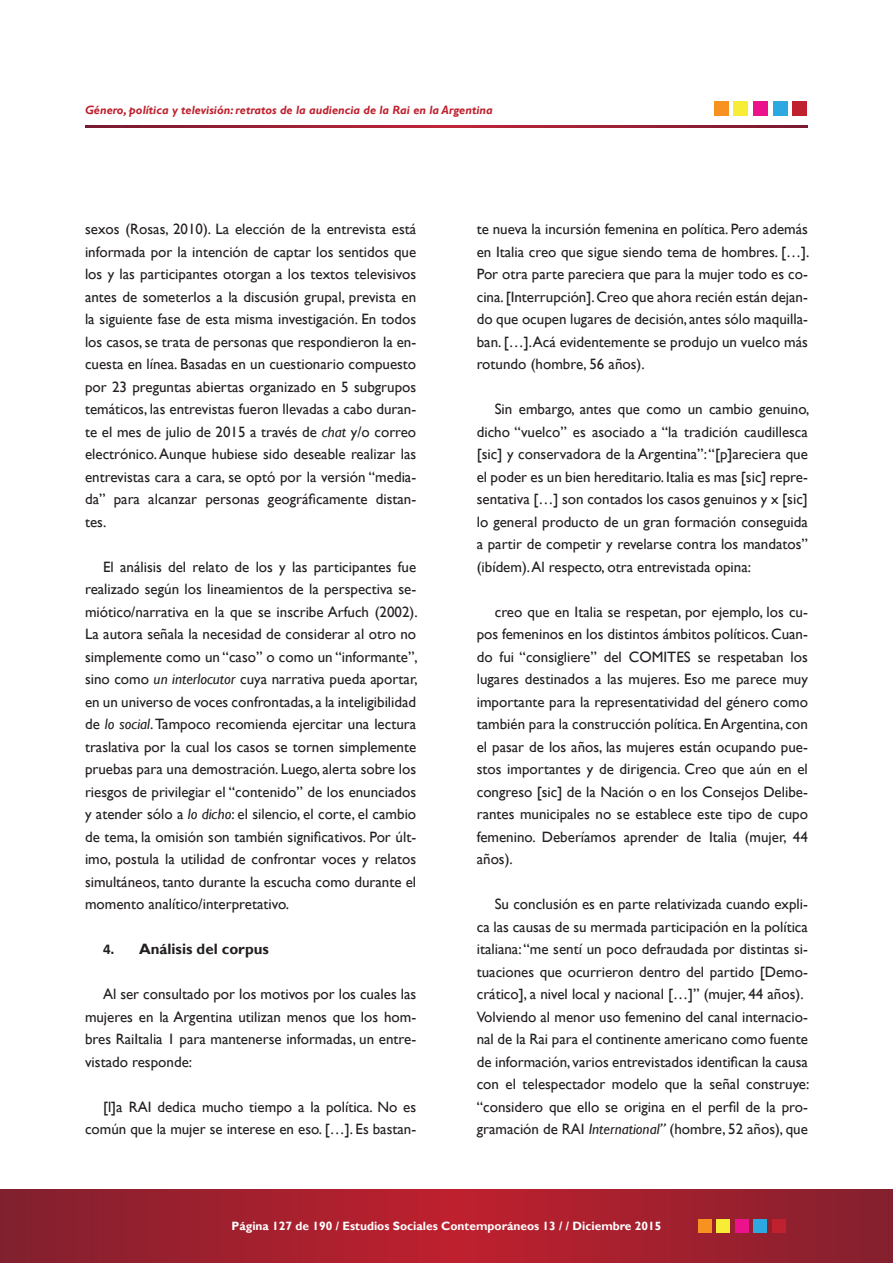
<style>
.page{position:relative;width:893px;height:1263px;background:#fff}
.page>*{position:absolute;margin:0;border:0;box-sizing:border-box;transform-origin:0 0}
.t1{font:15px/22.5px "Gill Sans";color:#231f20;text-align:justify}
.t2{font:700 15px "Gill Sans";color:#231f20}
.t3{font:italic 700 12px "Gill Sans";color:#bf212e}
.t4{font:700 12px "Gill Sans";color:#fff}
.s1{font-style:italic}
.s2{font-family:"Calibri"}
</style>
<div class="page">
<img style="left:0;top:1189px;width:893px;height:74px">
<div style="left:698px;top:1219px;width:14px;height:13px;background:#f7911f"></div>
<div style="left:717px;top:1219px;width:13px;height:13px;background:#f7ed36"></div>
<div style="left:735px;top:1219px;width:13px;height:13px;background:#eb128c"></div>
<div style="left:754px;top:1219px;width:13px;height:13px;background:#2ea8e0"></div>
<div style="left:772px;top:1219px;width:13px;height:13px;background:#bf212e"></div>
<svg style="left:85px;top:125px;width:723px;height:3px;background:#9b2035"></svg>
<div style="left:714px;top:101px;width:14px;height:15px;background:#f7911f"></div>
<div style="left:734px;top:101px;width:14px;height:15px;background:#f7ed36"></div>
<div style="left:753px;top:101px;width:14px;height:15px;background:#eb128c"></div>
<div style="left:773px;top:101px;width:14px;height:15px;background:#2ea8e0"></div>
<div style="left:793px;top:101px;width:14px;height:15px;background:#bf212e"></div>
<p class="t3" style="left:85px;top:103px;width:409px">Género, política y televisión: retratos de la audiencia de la Rai en la Argentina</p>
<p class="t1" style="left:85px;top:218px;width:333px">sexos (Rosas, 2010). La elección de la entrevista está informada por la intención de captar los sentidos que los y las participantes otorgan a los textos televisivos antes de someterlos a la discusión grupal, prevista en la siguiente fase de esta misma investigación. En todos los casos, se trata de personas que respondieron la en&shy;cuesta en línea. Basadas en un cuestionario compuesto por 23 preguntas abiertas organizado en 5 subgrupos temáticos, las entrevistas fueron llevadas a cabo duran&shy;te el mes de julio de 2015 a través de <span class="s1">chat</span> y/o correo electrónico. Aunque hubiese sido deseable realizar las entrevistas cara a cara, se optó por la versión “media&shy;da” para alcanzar personas geográficamente distan&shy;tes.</p>
<p class="t1" style="left:85px;top:555px;width:334px;text-indent:18px">El análisis del relato de los y las participantes fue realizado según los lineamientos de la perspectiva se&shy;miótico/narrativa en la que se inscribe Arfuch (2002).<br>La autora señala la necesidad de considerar al otro no simplemente como un “caso” o como un “informante”, sino como <span class="s1">un interlocutor</span> cuya narrativa pueda aportar, en un universo de voces confrontadas, a la inteligibilidad de <span class="s1">lo social</span>. Tampoco recomienda ejercitar una lectura traslativa por la cual los casos se tornen simplemente pruebas para una demostración. Luego, alerta sobre los riesgos de privilegiar el “contenido” de los enunciados y atender sólo a <span class="s1">lo dicho</span>: el silencio, el corte, el cambio de tema, la omisión son también significativos. Por últ&shy;imo, postula la utilidad de confrontar voces y relatos simultáneos, tanto durante la escucha como durante el momento analítico/interpretativo.</p>
<p class="t2" style="left:103px;top:940px;width:167px"><span class="s2">4.</span> Análisis del corpus</p>
<p class="t1" style="left:85px;top:983px;width:333px;text-indent:18px">Al ser consultado por los motivos por los cuales las mujeres en la Argentina utilizan menos que los hom&shy;bres RaiItalia 1 para mantenerse informadas, un entre&shy;vistado responde:</p>
<p class="t1" style="left:85px;top:1095px;width:333px;text-align:right">[l]a RAI dedica mucho tiempo a la política. No es común que la mujer se interese en eso. […]. Es bastan-</p>
<p class="t1" style="left:477px;top:218px;width:334px">te nueva la incursión femenina en política. Pero además en Italia creo que sigue siendo tema de hombres. […].<br>Por otra parte pareciera que para la mujer todo es co&shy;cina. [Interrupción]. Creo que ahora recién están dejan&shy;do que ocupen lugares de decisión, antes sólo maquilla&shy;ban. […].Acá evidentemente se produjo un vuelco más rotundo (hombre, 56 años).</p>
<p class="t1" style="left:477px;top:398px;width:334px;text-indent:18px">Sin embargo, antes que como un cambio genuino, dicho “vuelco” es asociado a “la tradición caudillesca [sic] y conservadora de la Argentina”: “[p]areciera que el poder es un bien hereditario. Italia es mas [sic] repre&shy;sentativa […] son contados los casos genuinos y x [sic] lo general producto de un gran formación conseguida a partir de competir y revelarse contra los mandatos” (ibídem). Al respecto, otra entrevistada opina:</p>
<p class="t1" style="left:477px;top:600px;width:333px;text-indent:18px">creo que en Italia se respetan, por ejemplo, los cu&shy;pos femeninos en los distintos ámbitos políticos. Cuan&shy;do fui “consigliere” del COMITES se respetaban los lugares destinados a las mujeres. Eso me parece muy importante para la representatividad del género como también para la construcción política. En Argentina, con el pasar de los años, las mujeres están ocupando pue&shy;stos importantes y de dirigencia. Creo que aún en el congreso [sic] de la Nación o en los Consejos Delibe&shy;rantes municipales no se establece este tipo de cupo femenino. Deberíamos aprender de Italia (mujer, 44 años).</p>
<p class="t1" style="left:477px;top:893px;width:334px;text-align:left;text-indent:18px">Su conclusión es en parte relativizada cuando expli&shy;ca las causas de su mermada participación en la política italiana: “me sentí un poco defraudada por distintas si&shy;tuaciones que ocurrieron dentro del partido [Demo&shy;crático], a nivel local y nacional […]” (mujer, 44 años).<br>Volviendo al menor uso femenino del canal internacio&shy;nal de la Rai para el continente americano como fuente de información, varios entrevistados identifican la causa con el telespectador modelo que la señal construye: “considero que ello se origina en el perfil de la pro&shy;gramación de RAI <span class="s1">International”</span> (hombre, 52 años), que</p>
<p class="t4" style="left:232px;top:1219px;width:431px">Página 127 de 190 / Estudios Sociales Contemporáneos 13 / / Diciembre 2015</p>
</div>
